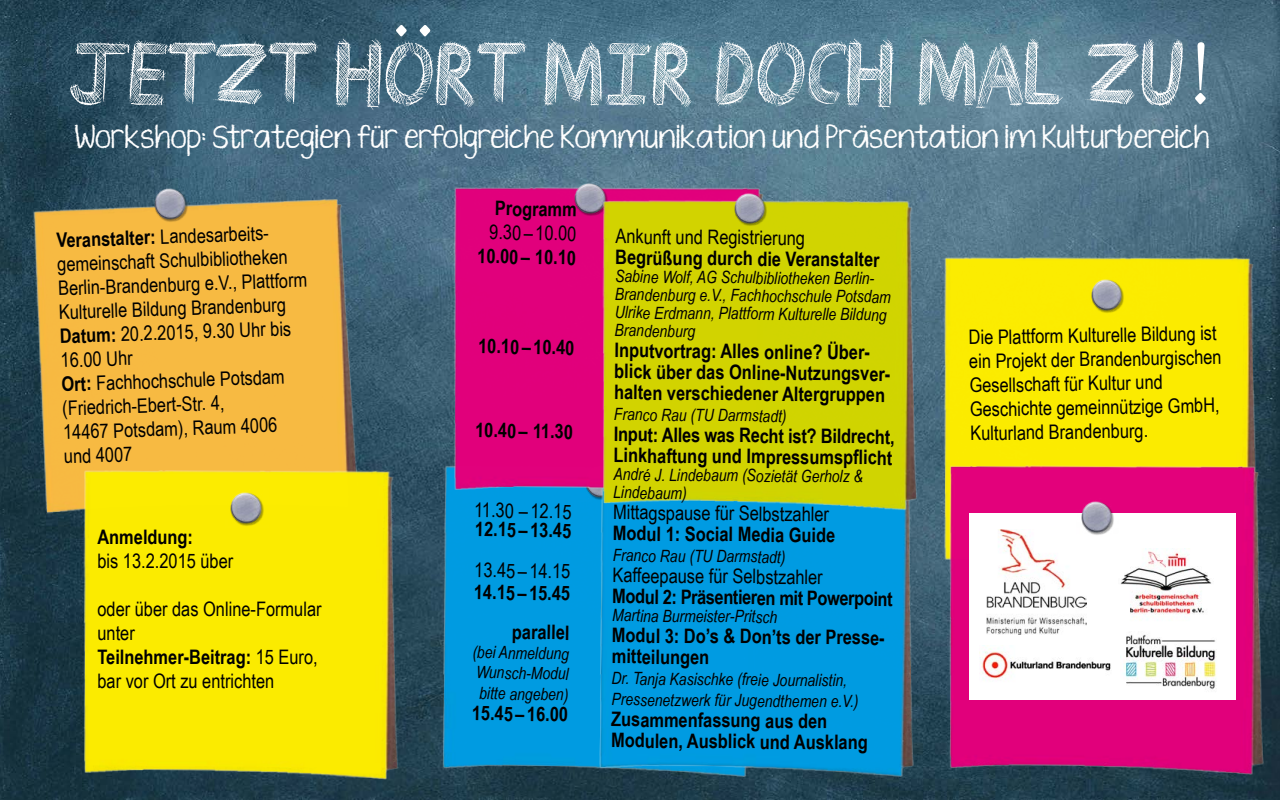
<style>
.page{position:relative;width:1280px;height:800px;background:#fff}
.page>*{position:absolute;margin:0;border:0;box-sizing:border-box;transform-origin:0 0}
.t1{font:87px "Drawing Guides";color:#fff}
.t2{font:24px "KG Ten Thousand Reasons Alt";color:#fff}
.t3{font:20px/24px "Arial Narrow";color:#000}
.t4{font:700 20px/21px "Arial Narrow";color:#000}
.t5{font:italic 17px/18.3px "Arial Narrow";color:#000}
.s1{font-weight:700}
</style>
<div class="page">
<img style="left:0;top:0;width:1280px;height:800px">
<img style="left:437px;top:460px;width:329px;height:319px">
<img style="left:580px;top:497px;width:14px;height:4px">
<img style="left:594px;top:497px;width:328px;height:281px">
<img style="left:31px;top:194px;width:333px;height:324px">
<img style="left:79px;top:464px;width:326px;height:316px">
<img style="left:449px;top:181px;width:326px;height:316px">
<img style="left:570px;top:179px;width:42px;height:39px">
<img style="left:598px;top:195px;width:326px;height:316px">
<img style="left:939px;top:251px;width:326px;height:316px">
<img style="left:1086px;top:276px;width:43px;height:38px">
<img style="left:945px;top:459px;width:325px;height:317px">
<div style="left:969px;top:514px;width:267px;height:186px;background:#fff"></div>
<img style="left:986px;top:529px;width:101px;height:105px">
<img style="left:1124px;top:634px;width:93px;height:56px">
<img style="left:1120px;top:551px;width:92px;height:69px">
<img style="left:979px;top:648px;width:132px;height:32px">
<img style="left:226px;top:489px;width:42px;height:38px">
<img style="left:150px;top:185px;width:42px;height:39px">
<img style="left:729px;top:189px;width:43px;height:39px">
<img style="left:1076px;top:497px;width:43px;height:39px">
<h1 class="t1" style="left:391px;top:-37px;width:49px">..</h1>
<h1 class="t1" style="left:70px;top:31px;width:1146px">JETZT HORT MIR DOCH MAL ZU!</h1>
<p class="t2" style="left:75px;top:119px;width:1136px">Workshop: Strategien für erfolgreiche Kommunikation und Präsentation im Kulturbereich</p>
<p class="t3" style="left:56px;top:228px;width:251px;rotate:-2deg"><span class="s1">Veranstalter:</span> Landesarbeits&shy;gemeinschaft Schulbibliotheken<br>Berlin-Brandenburg e.V., Plattform<br>Kulturelle Bildung Brandenburg<br><span class="s1">Datum:</span> 20.2.2015, 9.30 Uhr bis<br>16.00 Uhr<br><span class="s1">Ort:</span> Fachhochschule Potsdam (Friedrich-Ebert-Str. 4,<br>14467 Potsdam), Raum 4006<br>und 4007</p>
<p class="t4" style="left:97px;top:526px;width:97px">Anmeldung:</p>
<p class="t3" style="left:97px;top:549px;width:137px">bis 13.2.2015 über</p>
<p class="t3" style="left:97px;top:597px;width:226px">oder über das Online-Formular unter<br><span class="s1">Teilnehmer-Beitrag:</span> 15 Euro, bar vor Ort zu entrichten</p>
<p class="t4" style="left:495px;top:197px;width:84px;rotate:1deg">Programm</p>
<p class="t3" style="left:490px;top:219px;width:89px;rotate:1deg">9.30 – 10.00</p>
<p class="t4" style="left:478px;top:244px;width:100px;rotate:1deg">10.00 – 10.10</p>
<p class="t4" style="left:478px;top:334px;width:98px;rotate:1deg">10.10 – 10.40</p>
<p class="t4" style="left:475px;top:418px;width:99px;rotate:1deg">10.40 – 11.30</p>
<p class="t3" style="left:474px;top:497px;width:99px;rotate:1deg">11.30 – 12.15</p>
<p class="t4" style="left:475px;top:517px;width:98px;rotate:1deg">12.15 – 13.45</p>
<p class="t3" style="left:475px;top:557px;width:98px;rotate:1deg">13.45 – 14.15</p>
<p class="t4" style="left:474px;top:571px;width:98px;line-height:39px;text-align:right;rotate:1deg">14.15 – 15.45 parallel</p>
<p class="t5" style="left:473px;top:641px;width:98px;line-height:20.5px;text-align:justify;rotate:1deg">(bei Anmeldung Wunsch-Modul bitte angeben)</p>
<p class="t4" style="left:472px;top:701px;width:98px;rotate:1deg">15.45 – 16.00</p>
<p class="t3" style="left:615px;top:224px;width:191px">Ankunft und Registrierung</p>
<p class="t4" style="left:615px;top:247px;width:266px">Begrüßung durch die Veranstalter</p>
<p class="t5" style="left:615px;top:266px;width:278px;rotate:1deg">Sabine Wolf, AG Schulbibliotheken Berlin-Brandenburg e.V., Fachhochschule Potsdam Ulrike Erdmann, Plattform Kulturelle Bildung Brandenburg</p>
<p class="t4" style="left:614px;top:340px;width:278px">Inputvortrag: Alles online? Über&shy;blick über das Online-Nutzungsver&shy;halten verschiedener Altergruppen</p>
<p class="t5" style="left:614px;top:404px;width:174px;rotate:1deg">Franco Rau (TU Darmstadt)</p>
<p class="t4" style="left:614px;top:424px;width:283px">Input: Alles was Recht ist? Bildrecht,<br>Linkhaftung und Impressumspflicht</p>
<p class="t5" style="left:614px;top:463px;width:251px;line-height:18.9px;rotate:1deg">André J. Lindebaum (Sozietät Gerholz &amp;<br>Lindebaum)</p>
<p class="t3" style="left:613px;top:500px;width:218px">Mittagspause für Selbstzahler</p>
<p class="t4" style="left:613px;top:523px;width:224px">Modul 1: Social Media Guide</p>
<p class="t5" style="left:613px;top:545px;width:174px;rotate:1deg">Franco Rau (TU Darmstadt)</p>
<p class="t3" style="left:612px;top:563px;width:212px">Kaffeepause für Selbstzahler</p>
<p class="t4" style="left:612px;top:586px;width:282px">Modul 2: Präsentieren mit Powerpoint</p>
<p class="t5" style="left:612px;top:605px;width:166px;rotate:1deg">Martina Burmeister-Pritsch</p>
<p class="t4" style="left:612px;top:625px;width:275px;line-height:20.1px">Modul 3: Do’s &amp; Don’ts der Presse&shy;mitteilungen</p>
<p class="t5" style="left:612px;top:666px;width:249px;line-height:21.1px;rotate:1deg">Dr. Tanja Kasischke (freie Journalistin,<br>Pressenetzwerk für Jugendthemen e.V.)</p>
<p class="t4" style="left:611px;top:709px;width:258px">Zusammenfassung aus den<br>Modulen, Ausblick und Ausklang</p>
<p class="t3" style="left:969px;top:325px;width:254px;rotate:-1deg">Die Plattform Kulturelle Bildung ist ein Projekt der Brandenburgischen<br>Gesellschaft für Kultur und<br>Geschichte gemeinnützige GmbH,<br>Kulturland Brandenburg.</p>
</div>
